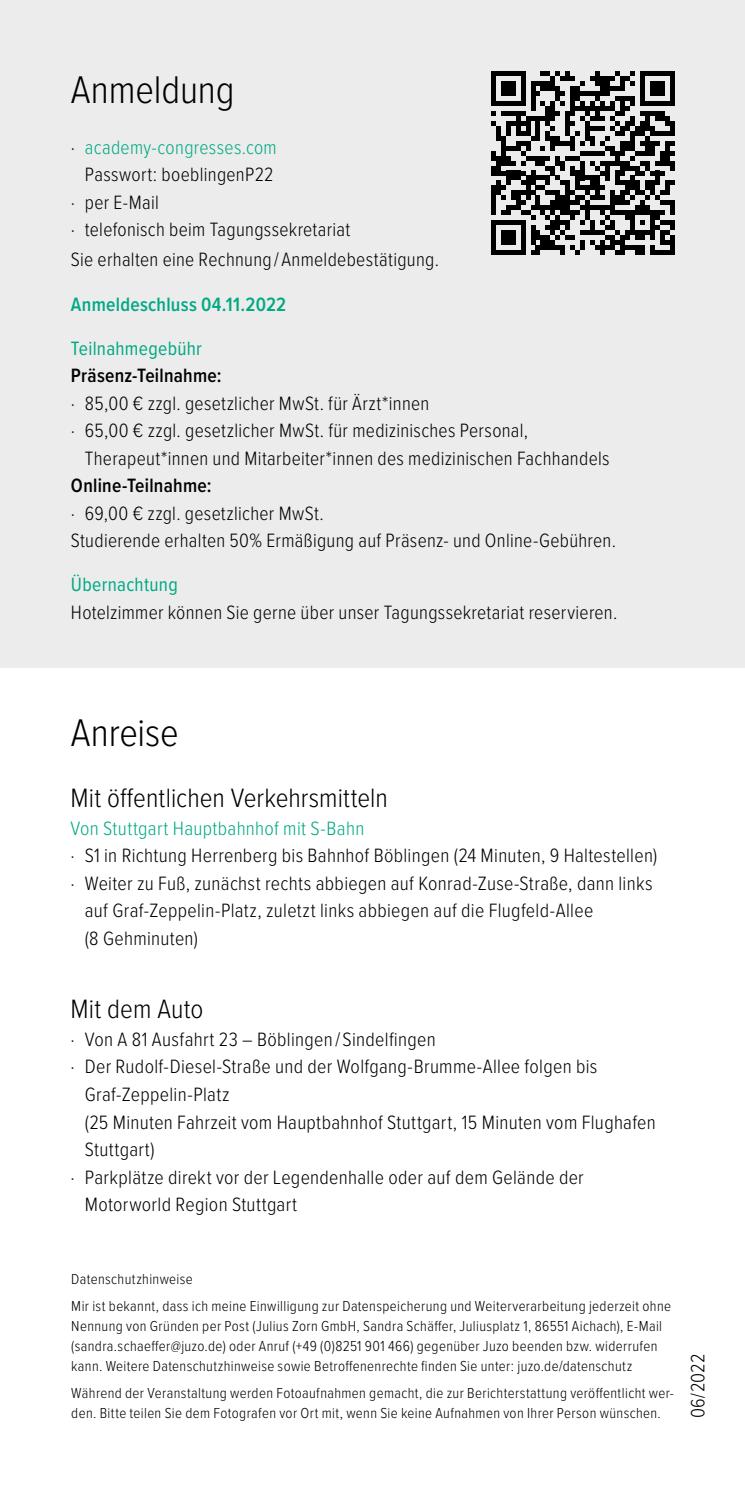
<style>
.page{position:relative;width:745px;height:1489px;background:#fff}
.page>*{position:absolute;margin:0;border:0;box-sizing:border-box;transform-origin:0 0}
.t1{font:300 40px "Proxima Nova Cond";letter-spacing:-.005em;color:#000}
.t2{font:300 27.5px "Proxima Nova Cond";color:#000}
.t3{font:300 20px/27.5px "Proxima Nova Cond";letter-spacing:.015em;color:#000}
.t4{font:300 20px "Proxima Nova Cond";letter-spacing:.015em;color:#00a983}
.t5{font:600 20px "Proxima Nova Cond";letter-spacing:.015em;color:#000}
.t6{font:20px "Proxima Nova Cond";letter-spacing:.015em;color:#00a983}
.t7{font:600 20px "Proxima Nova Cond";letter-spacing:.015em;color:#00a983}
.t8{font:300 15px/20px "Proxima Nova Cond";letter-spacing:.025em;color:#000}
.s1{color:#000}
</style>
<div class="page">
<div style="left:0;top:0;width:744px;height:667px;background:#ececec"></div>
<svg style="left:491px;top:71px;width:183px;height:184px"></svg>
<div style="left:669px;top:200px;width:5px;height:15px;background:#000"></div>
<div style="left:669px;top:220px;width:5px;height:10px;background:#000"></div>
<div style="left:669px;top:235px;width:5px;height:20px;background:#000"></div>
<h1 class="t1" style="left:71px;top:60px;width:165px">Anmeldung</h1>
<p class="t4" style="left:71px;top:132px;width:207px"><span class="s1">·</span> academy-congresses.com</p>
<p class="t3" style="left:85px;top:160px;width:190px">Passwort: boeblingenP22</p>
<p class="t3" style="left:71px;top:187px;width:89px">· per E-Mail</p>
<p class="t3" style="left:71px;top:215px;width:281px">· telefonisch beim Tagungssekretariat</p>
<p class="t3" style="left:71px;top:245px;width:369px">Sie erhalten eine Rechnung / Anmeldebestätigung.</p>
<p class="t7" style="left:71px;top:289px;width:216px">Anmeldeschluss 04.11.2022</p>
<p class="t6" style="left:71px;top:333px;width:132px">Teilnahmegebühr</p>
<p class="t5" style="left:71px;top:361px;width:152px">Präsenz-Teilnahme:</p>
<p class="t3" style="left:71px;top:388px;width:360px">· 85,00 € zzgl. gesetzlicher MwSt. für Ärzt*innen</p>
<p class="t3" style="left:71px;top:416px;width:458px">· 65,00 € zzgl. gesetzlicher MwSt. für medizinisches Personal,</p>
<p class="t3" style="left:85px;top:443px;width:526px">Therapeut*innen und Mitarbeiter*innen des medizinischen Fachhandels</p>
<p class="t5" style="left:71px;top:471px;width:142px">Online-Teilnahme:</p>
<p class="t3" style="left:71px;top:498px;width:546px">· 69,00 € zzgl. gesetzlicher MwSt.<br>Studierende erhalten 50% Ermäßigung auf Präsenz- und Online-Gebühren.</p>
<p class="t6" style="left:71px;top:570px;width:108px">Übernachtung</p>
<p class="t3" style="left:71px;top:597px;width:547px">Hotelzimmer können Sie gerne über unser Tagungssekretariat reservieren.</p>
<h1 class="t1" style="left:71px;top:703px;width:109px">Anreise</h1>
<h2 class="t2" style="left:71px;top:777px;width:318px">Mit öffentlichen Verkehrsmitteln</h2>
<p class="t4" style="left:71px;top:813px;width:295px">Von Stuttgart Hauptbahnhof mit S-Bahn</p>
<p class="t3" style="left:71px;top:840px;width:587px">· S1 in Richtung Herrenberg bis Bahnhof Böblingen (24 Minuten, 9 Haltestellen)</p>
<p class="t3" style="left:71px;top:868px;width:583px">· Weiter zu Fuß, zunächst rechts abbiegen auf Konrad-Zuse-Straße, dann links</p>
<p class="t3" style="left:85px;top:895px;width:509px">auf Graf-Zeppelin-Platz, zuletzt links abbiegen auf die Flugfeld-Allee</p>
<p class="t3" style="left:85px;top:923px;width:114px">(8 Gehminuten)</p>
<h2 class="t2" style="left:71px;top:988px;width:134px">Mit dem Auto</h2>
<p class="t3" style="left:71px;top:1024px;width:366px">· Von A 81 Ausfahrt 23 – Böblingen / Sindelfingen</p>
<p class="t3" style="left:71px;top:1051px;width:528px">· Der Rudolf-Diesel-Straße und der Wolfgang-Brumme-Allee folgen bis</p>
<p class="t3" style="left:85px;top:1079px;width:146px">Graf-Zeppelin-Platz</p>
<p class="t3" style="left:85px;top:1106px;width:572px">(25 Minuten Fahrzeit vom Hauptbahnhof Stuttgart, 15 Minuten vom Flughafen</p>
<p class="t3" style="left:85px;top:1134px;width:71px">Stuttgart)</p>
<p class="t3" style="left:71px;top:1161px;width:514px">· Parkplätze direkt vor der Legendenhalle oder auf dem Gelände der</p>
<p class="t3" style="left:85px;top:1189px;width:214px">Motorworld Region Stuttgart</p>
<p class="t8" style="left:71px;top:1264px;width:601px;line-height:27px">Datenschutzhinweise<br>Mir ist bekannt, dass ich meine Einwilligung zur Datenspeicherung und Weiterverarbeitung jederzeit ohne</p>
<p class="t8" style="left:71px;top:1314px;width:592px">Nennung von Gründen per Post (Julius Zorn GmbH, Sandra Schäffer, Juliusplatz 1, 86551 Aichach), E-Mail (sandra.schaeffer@juzo.de) oder Anruf (+49 (0)8251 901 466) gegenüber Juzo beenden bzw. widerrufen kann. Weitere Datenschutzhinweise sowie Betroffenenrechte finden Sie unter: juzo.de/datenschutz</p>
<p class="t8" style="left:71px;top:1382px;width:603px">Während der Veranstaltung werden Fotoaufnahmen gemacht, die zur Berichterstattung veröffentlicht wer&shy;den. Bitte teilen Sie dem Fotografen vor Ort mit, wenn Sie keine Aufnahmen von Ihrer Person wünschen.</p>
<p class="t3" style="left:682px;top:1417px;width:66px;rotate:-90deg">06/2022</p>
</div>
